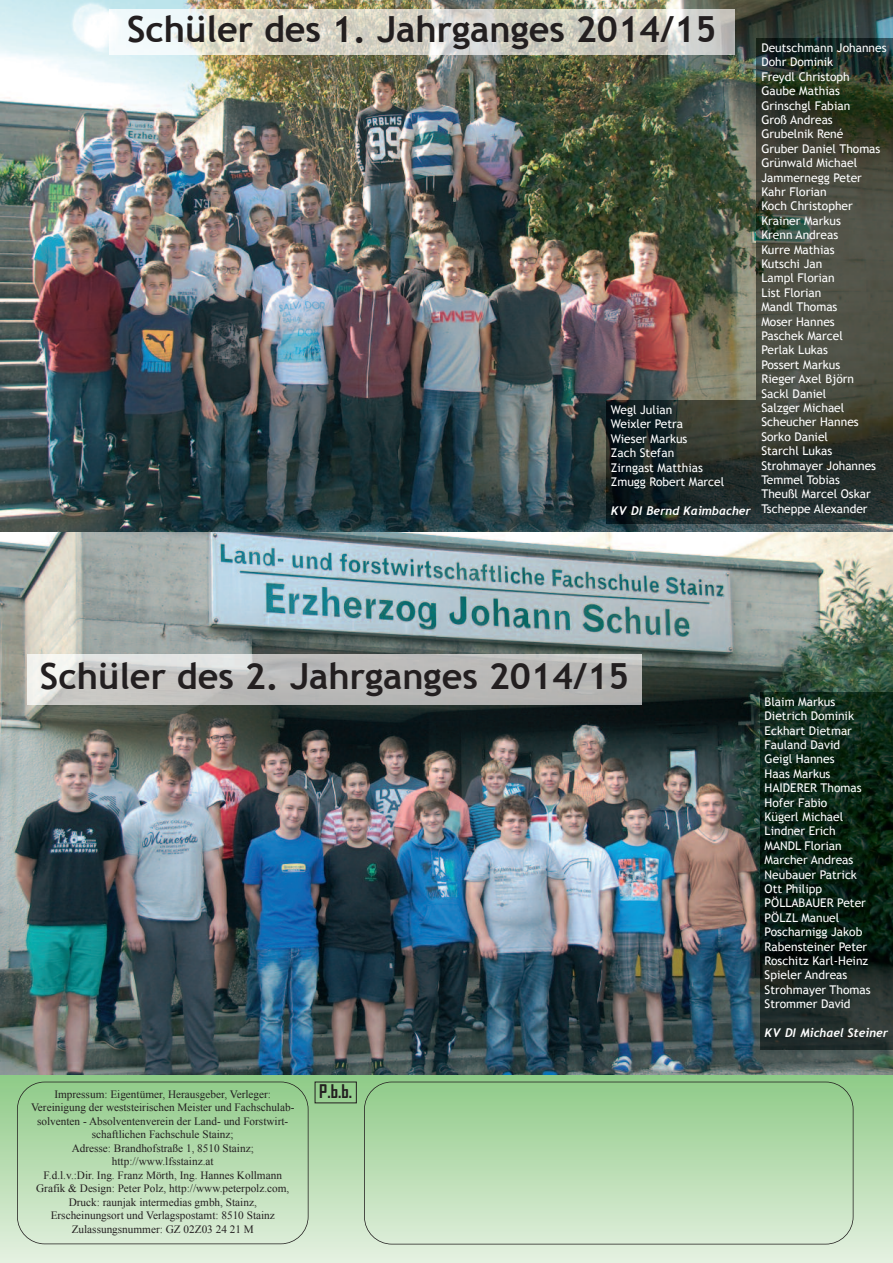
<style>
.page{position:relative;width:893px;height:1263px;background:#fff}
.page>*{position:absolute;margin:0;border:0;box-sizing:border-box;transform-origin:0 0}
.t1{font:700 36px "Trebuchet MS";color:#231f20}
.t2{font:700 18px "Agency FB";color:#231f20}
.t3{font:12px/14.4px "Trebuchet MS";color:#fff}
.t4{font:italic 700 12px "Trebuchet";color:#fff}
.t5{font:11.25px/13.5px "Times New Roman";color:#231f20;text-align:center}
</style>
<div class="page">
<img style="left:0;top:1074px;width:893px;height:189px">
<div style="left:17px;top:1081px;width:292px;height:163px;border:2px solid #231f20;border-radius:28px"></div>
<img style="left:0;top:531px;width:893px;height:543px">
<img style="left:0;top:0;width:893px;height:531px">
<div style="left:364px;top:1082px;width:489px;height:162px;border:2px solid #231f20;border-radius:28px"></div>
<img style="left:760px;top:692px;width:133px;height:357px">
<img style="left:109px;top:10px;width:625px;height:44px">
<img style="left:28px;top:655px;width:614px;height:50px">
<img style="left:606px;top:401px;width:151px;height:123px">
<img style="left:757px;top:39px;width:136px;height:485px">
<h1 class="t1" style="left:127px;top:8px;width:591px">Schüler des 1. Jahrganges 2014/15</h1>
<p class="t3" style="left:611px;top:402px;width:115px">Wegl Julian<br>Weixler Petra<br>Wieser Markus<br>Zach Stefan<br>Zirngast Matthias<br>Zmugg Robert Marcel</p>
<p class="t4" style="left:611px;top:504px;width:141px">KV DI Bernd Kaimbacher</p>
<p class="t3" style="left:761px;top:40px;width:127px">Deutschmann Johannes<br>Dohr Dominik<br>Freydl Christoph<br>Gaube Mathias<br>Grinschgl Fabian<br>Groß Andreas<br>Grubelnik René<br>Gruber Daniel Thomas<br>Grünwald Michael<br>Jammernegg Peter<br>Kahr Florian<br>Koch Christopher<br>Krainer Markus<br>Krenn Andreas<br>Kurre Mathias<br>Kutschi Jan<br>Lampl Florian<br>List Florian<br>Mandl Thomas<br>Moser Hannes<br>Paschek Marcel<br>Perlak Lukas<br>Possert Markus<br>Rieger Axel Björn<br>Sackl Daniel<br>Salzger Michael<br>Scheucher Hannes<br>Sorko Daniel<br>Starchl Lukas<br>Strohmayer Johannes<br>Temmel Tobias<br>Theußl Marcel Oskar<br>Tscheppe Alexander</p>
<h1 class="t1" style="left:40px;top:656px;width:591px">Schüler des 2. Jahrganges 2014/15</h1>
<p class="t5" style="left:54px;top:1087px;width:218px">Impressum: Eigentümer, Herausgeber, Verleger:</p>
<h2 class="t2" style="left:319px;top:1080px;width:34px">P.b.b.</h2>
<p class="t5" style="left:31px;top:1100px;width:265px">Vereinigung der weststeirischen Meister und Fachschulab&shy;solventen - Absolventenverein der Land- und Forstwirt&shy;schaftlichen Fachschule Stainz;<br>Adresse: Brandhofstraße 1, 8510 Stainz; http://www.lfsstainz.at<br>F.d.l.v.:Dir. Ing. Franz Mörth, Ing. Hannes Kollmann Grafik &amp; Design: Peter Polz, http://www.peterpolz.com, Druck: raunjak intermedias gmbh, Stainz, Erscheinungsort und Verlagspostamt: 8510 Stainz Zulassungsnummer: GZ 02Z03 24 21 M</p>
<p class="t3" style="left:765px;top:694px;width:108px">Blaim Markus<br>Dietrich Dominik<br>Eckhart Dietmar<br>Fauland David<br>Geigl Hannes<br>Haas Markus<br>HAIDERER Thomas<br>Hofer Fabio<br>Kügerl Michael<br>Lindner Erich<br>MANDL Florian<br>Marcher Andreas<br>Neubauer Patrick<br>Ott Philipp<br>PÖLLABAUER Peter<br>PÖLZL Manuel<br>Poscharnigg Jakob<br>Rabensteiner Peter<br>Roschitz Karl-Heinz<br>Spieler Andreas<br>Strohmayer Thomas<br>Strommer David</p>
<p class="t4" style="left:765px;top:1026px;width:125px">KV DI Michael Steiner</p>
</div>
